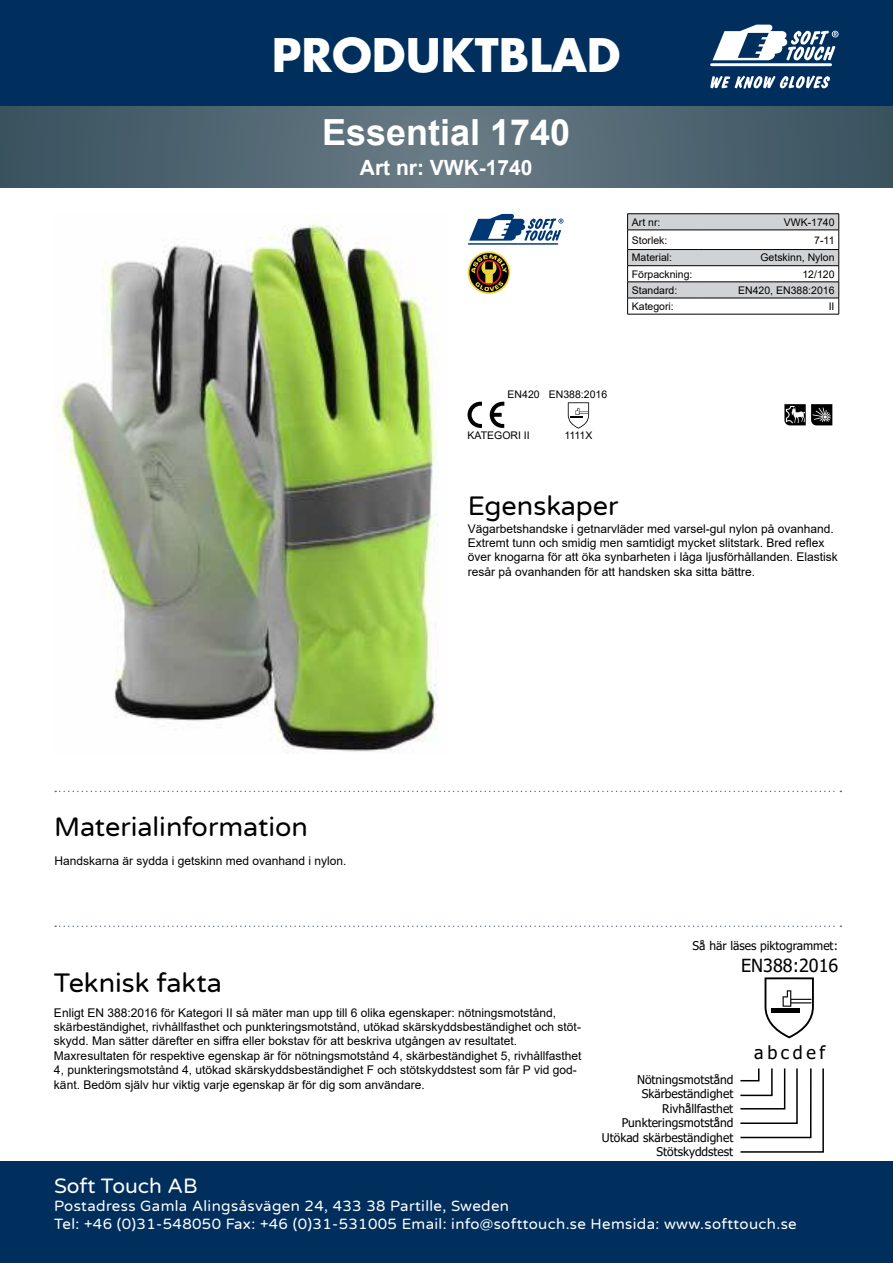
<style>
.page{position:relative;width:893px;height:1263px;background:#fff}
.page>*{position:absolute;margin:0;border:0;box-sizing:border-box;transform-origin:0 0}
.t1{font:700 45px "Futura Std";color:#fff}
.t2{font:700 36px "Arial";color:#fff}
.t3{font:27px "Varela Round";color:#000}
.t4{font:700 21px "Arial";color:#fff}
.t5{font:21px "Varela Round";color:#fff}
.t6{font:18px "Tahoma";color:#000}
.t7{font:15px/18px "Varela Round";letter-spacing:.025em;color:#fff}
.t8{font:12px/14.4px "Arial";color:#000}
.t9{font:12px/14.4px "Tahoma";color:#000;text-align:right}
.t10{font:10.5px "Arial";color:#000}
</style>
<div class="page">
<div style="left:0;top:0;width:893px;height:106px;background:#002f5d"></div>
<div style="left:0;top:1161px;width:893px;height:102px;background:#002f5d"></div>
<img style="left:0;top:106px;width:893px;height:81px">
<svg style="left:710px;top:25px;width:128px;height:42px"></svg>
<svg style="left:710px;top:76px;width:120px;height:13px"></svg>
<svg style="left:55px;top:791px;width:786px;height:1px"></svg>
<svg style="left:55px;top:925px;width:786px;height:2px"></svg>
<svg style="left:764px;top:977px;width:50px;height:61px"></svg>
<svg style="left:740px;top:1068px;width:84px;height:85px"></svg>
<img style="left:54px;top:222px;width:384px;height:530px">
<hr style="left:468px;top:243px;width:89px;height:2px;background:#003875">
<svg style="left:469px;top:214px;width:94px;height:27px"></svg>
<hr style="left:627px;top:213px;width:71px;height:1px;background:#000">
<hr style="left:698px;top:213px;width:141px;height:1px;background:#000">
<svg style="left:627px;top:214px;width:212px;height:100px"></svg>
<hr style="left:627px;top:314px;width:71px;height:1px;background:#000">
<hr style="left:698px;top:314px;width:141px;height:1px;background:#000">
<svg style="left:784px;top:404px;width:48px;height:21px"></svg>
<svg style="left:568px;top:402px;width:21px;height:27px"></svg>
<svg style="left:490px;top:402px;width:14px;height:26px"></svg>
<svg style="left:468px;top:402px;width:14px;height:26px"></svg>
<svg style="left:468px;top:251px;width:42px;height:43px"></svg>
<svg style="left:469px;top:253px;width:40px;height:39px"></svg>
<svg style="left:471px;top:254px;width:36px;height:37px"></svg>
<h1 class="t1" style="left:272px;top:30px;width:350px">PRODUKTBLAD</h1>
<h2 class="t2" style="left:322px;top:111px;width:250px">Essential 1740</h2>
<h3 class="t4" style="left:360px;top:156px;width:174px">Art nr: VWK-1740</h3>
<p class="t10" style="left:632px;top:218px;width:30px">Art nr:</p>
<p class="t10" style="left:784px;top:218px;width:52px">VWK-1740</p>
<p class="t10" style="left:632px;top:236px;width:37px">Storlek:</p>
<p class="t10" style="left:814px;top:236px;width:22px">7-11</p>
<p class="t10" style="left:632px;top:254px;width:42px">Material:</p>
<p class="t10" style="left:760px;top:254px;width:76px">Getskinn, Nylon</p>
<p class="t10" style="left:632px;top:270px;width:62px">Förpackning:</p>
<p class="t10" style="left:802px;top:270px;width:34px">12/120</p>
<p class="t10" style="left:632px;top:286px;width:47px">Standard:</p>
<p class="t10" style="left:738px;top:286px;width:98px">EN420, EN388:2016</p>
<p class="t10" style="left:632px;top:302px;width:44px">Kategori:</p>
<p class="t10" style="left:829px;top:302px;width:7px">II</p>
<p class="t10" style="left:508px;top:390px;width:34px">EN420</p>
<p class="t10" style="left:468px;top:431px;width:64px">KATEGORI II</p>
<p class="t10" style="left:549px;top:391px;width:60px">EN388:2016</p>
<p class="t10" style="left:564px;top:431px;width:30px">1111X</p>
<h3 class="t3" style="left:54px;top:815px;width:255px">Materialinformation</h3>
<p class="t8" style="left:54px;top:854px;width:294px">Handskarna är sydda i getskinn med ovanhand i nylon.</p>
<h3 class="t3" style="left:468px;top:494px;width:152px">Egenskaper</h3>
<p class="t8" style="left:468px;top:522px;width:372px">Vägarbetshandske i getnarvläder med varsel-gul nylon på ovanhand.<br>Extremt tunn och smidig men samtidigt mycket slitstark. Bred reflex över knogarna för att öka synbarheten i låga ljusförhållanden. Elastisk resår på ovanhanden för att handsken ska sitta bättre.</p>
<p class="t9" style="left:693px;top:939px;width:147px">Så här läses piktogrammet:</p>
<h3 class="t3" style="left:54px;top:971px;width:169px">Teknisk fakta</h3>
<p class="t8" style="left:54px;top:1006px;width:529px">Enligt EN 388:2016 för Kategori II så mäter man upp till 6 olika egenskaper: nötningsmotstånd, skärbeständighet, rivhållfasthet och punkteringsmotstånd, utökad skärskyddsbeständighet och stöt&shy;skydd. Man sätter därefter en siffra eller bokstav för att beskriva utgången av resultatet.<br>Maxresultaten för respektive egenskap är för nötningsmotstånd 4, skärbeständighet 5, rivhållfasthet 4, punkteringsmotstånd 4, utökad skärskyddsbeständighet F och stötskyddstest som får P vid god&shy;känt. Bedöm själv hur viktig varje egenskap är för dig som användare.</p>
<h3 class="t6" style="left:741px;top:957px;width:99px">EN388:2016</h3>
<p class="t9" style="left:602px;top:1073px;width:133px">Nötningsmotstånd<br>Skärbeständighet<br>Rivhållfasthet<br>Punkteringsmotstånd<br>Utökad skärbeständighet<br>Stötskyddstest</p>
<h3 class="t6" style="left:754px;top:1044px;width:72px">abcdef</h3>
<h3 class="t5" style="left:54px;top:1177px;width:145px">Soft Touch AB</h3>
<p class="t7" style="left:54px;top:1198px;width:744px">Postadress Gamla Alingsåsvägen 24, 433 38 Partille, Sweden<br>Tel: +46 (0)31-548050 Fax: +46 (0)31-531005 Email: info@softtouch.se Hemsida: www.softtouch.se</p>
</div>
